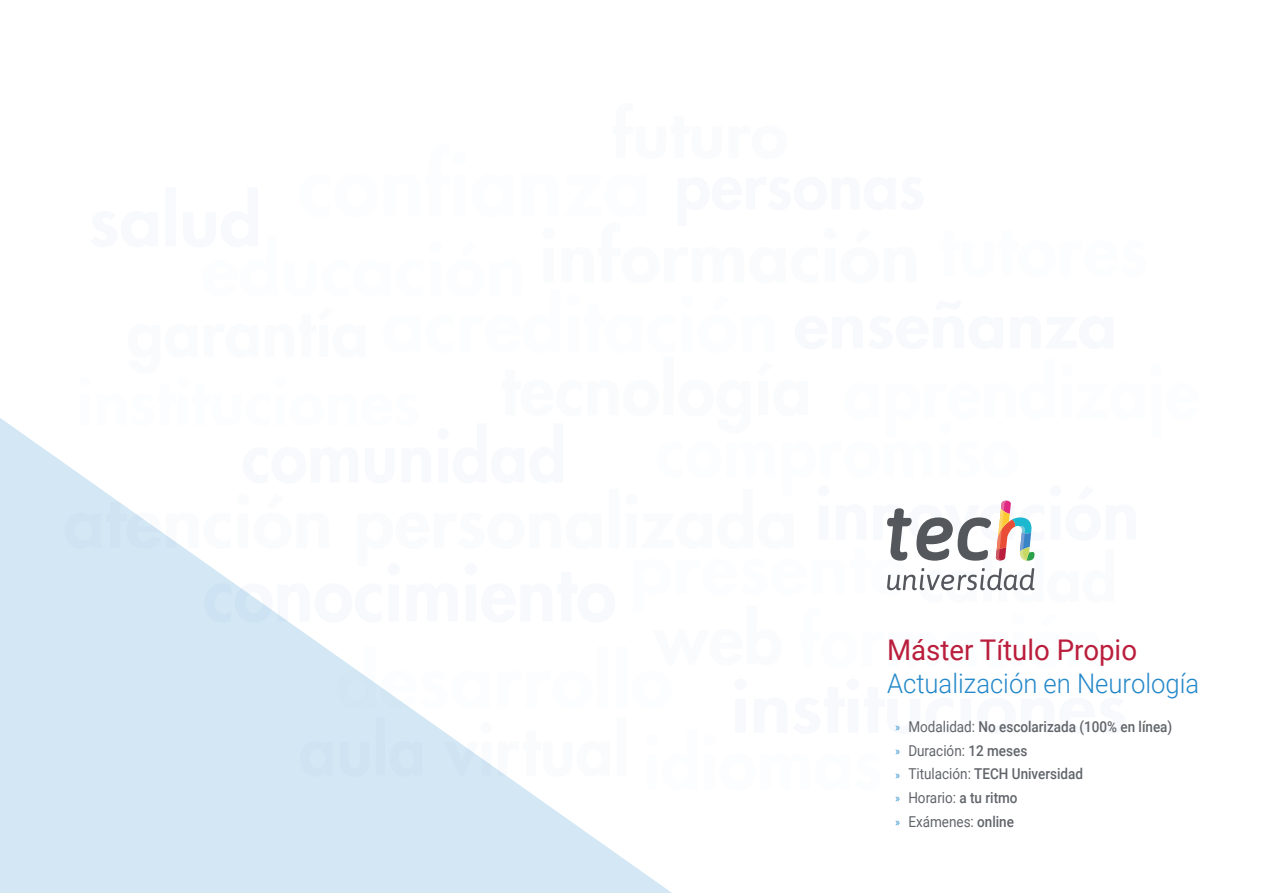
<style>
.page{position:relative;width:1263px;height:893px;background:#fff}
.page>*{position:absolute;margin:0;border:0;box-sizing:border-box;transform-origin:0 0}
.t1{font:28.5px "Roboto";color:#ba1e3c}
.t2{font:300 27px "Roboto";color:#2488c9;scale:.95 1}
.t3{font:500 15px/23.7px "Roboto";color:#61646a;scale:.9 1}
.s1{font-family:"Myriad Pro";font-weight:400;font-size:12px;color:#2488c9}
.s2{font-weight:400}
</style>
<div class="page">
<svg style="left:0;top:418px;width:672px;height:475px;background:#d8e9f5"></svg>
<svg style="left:64px;top:418px;width:971px;height:372px"></svg>
<h1 class="t1" style="left:887px;top:630px;width:251px">Máster Título Propio</h1>
<h2 class="t2" style="left:887px;top:665px;width:330px">Actualización en Neurología</h2>
<p class="t3" style="left:895px;top:714px;width:309px"><span class="s1">»</span> <span class="s2">Modalidad:</span> No escolarizada (100% en línea) <span class="s1">»</span> <span class="s2">Duración:</span> 12 meses<br><span class="s1">»</span> <span class="s2">Titulación:</span> TECH Universidad<br><span class="s1">»</span> <span class="s2">Horario:</span> a tu ritmo<br><span class="s1">»</span> <span class="s2">Exámenes:</span> online</p>
</div>
